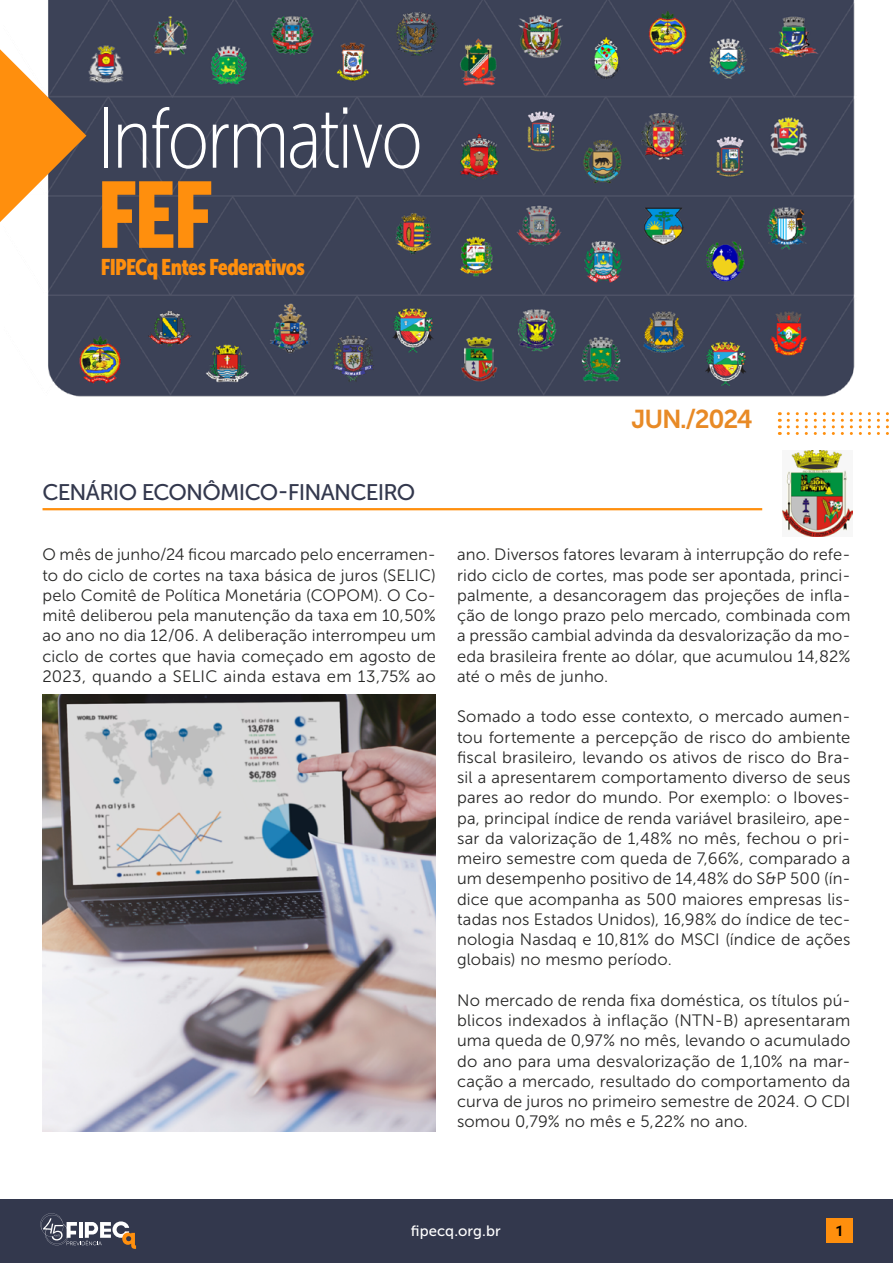
<style>
.page{position:relative;width:893px;height:1263px;background:#fff}
.page>*{position:absolute;margin:0;border:0;box-sizing:border-box;transform-origin:0 0}
.t1{font:93px "Museo Sans Cond 900";color:#ff8f0d}
.t2{font:86.1px "Museo Sans Cond 100";letter-spacing:-.03em;color:#fff}
.t3{font:25.8px "Museo Sans 700";letter-spacing:-.05em;color:#e88a26}
.t4{font:22.5px "Museo Sans 500";letter-spacing:-.035em;color:#33384d}
.t5{font:22.5px "Museo Sans Cond 900";letter-spacing:-.03em;color:#ff8f0d}
.t6{font:16.5px/20.2px "Museo Sans 300";letter-spacing:.01em;color:#282827;text-align:justify}
.t7{font:15px "Museo Sans 500";letter-spacing:.005em;color:#fff}
.t8{font:700 14.55px "Roboto";color:#000}
</style>
<div class="page">
<div style="left:0;top:1199px;width:893px;height:64px;background:#33384d"></div>
<div style="left:826px;top:1219px;width:27px;height:24px;background:#ff8f0d"></div>
<svg style="left:40px;top:1213px;width:96px;height:36px"></svg>
<hr style="left:43px;top:508px;width:719px;height:2px;background:#ff8f0d">
<img style="left:43px;top:694px;width:393px;height:437px">
<img style="left:48px;top:0;width:807px;height:435px">
<svg style="left:779px;top:412px;width:1px;height:23px"></svg>
<svg style="left:788px;top:412px;width:101px;height:23px"></svg>
<svg style="left:0;top:49px;width:86px;height:173px"></svg>
<img style="left:782px;top:451px;width:70px;height:85px">
<h2 class="t2" style="left:97px;top:92px;width:327px">Informativo</h2>
<h1 class="t1" style="left:97px;top:162px;width:117px">FEF</h1>
<h3 class="t5" style="left:101px;top:254px;width:206px">FIPECq Entes Federativos</h3>
<h3 class="t4" style="left:43px;top:479px;width:374px">CENÁRIO ECONÔMICO-FINANCEIRO</h3>
<h3 class="t3" style="left:632px;top:405px;width:123px">JUN./2024</h3>
<p class="t6" style="left:43px;top:545px;width:395px">O mês de junho/24 ficou marcado pelo encerramen&shy;to do ciclo de cortes na taxa básica de juros (SELIC) pelo Comitê de Política Monetária (COPOM). O Co&shy;mitê deliberou pela manutenção da taxa em 10,50% ao ano no dia 12/06. A deliberação interrompeu um ciclo de cortes que havia começado em agosto de 2023, quando a SELIC ainda estava em 13,75% ao</p>
<p class="t6" style="left:457px;top:545px;width:395px">ano. Diversos fatores levaram à interrupção do refe&shy;rido ciclo de cortes, mas pode ser apontada, princi&shy;palmente, a desancoragem das projeções de infla&shy;ção de longo prazo pelo mercado, combinada com a pressão cambial advinda da desvalorização da mo&shy;eda brasileira frente ao dólar, que acumulou 14,82% até o mês de junho.</p>
<p class="t6" style="left:457px;top:707px;width:395px">Somado a todo esse contexto, o mercado aumen&shy;tou fortemente a percepção de risco do ambiente fiscal brasileiro, levando os ativos de risco do Bra&shy;sil a apresentarem comportamento diverso de seus pares ao redor do mundo. Por exemplo: o Iboves&shy;pa, principal índice de renda variável brasileiro, ape&shy;sar da valorização de 1,48% no mês, fechou o pri&shy;meiro semestre com queda de 7,66%, comparado a um desempenho positivo de 14,48% do S&amp;P 500 (ín&shy;dice que acompanha as 500 maiores empresas lis&shy;tadas nos Estados Unidos), 16,98% do índice de tec&shy;nologia Nasdaq e 10,81% do MSCI (índice de ações globais) no mesmo período.</p>
<p class="t6" style="left:457px;top:990px;width:395px">No mercado de renda fixa doméstica, os títulos pú&shy;blicos indexados à inflação (NTN-B) apresentaram uma queda de 0,97% no mês, levando o acumulado do ano para uma desvalorização de 1,10% na mar&shy;cação a mercado, resultado do comportamento da curva de juros no primeiro semestre de 2024. O CDI somou 0,79% no mês e 5,22% no ano.</p>
<p class="t7" style="left:411px;top:1223px;width:91px">fipecq.org.br</p>
<p class="t8" style="left:835px;top:1220px;width:10px">1</p>
</div>
